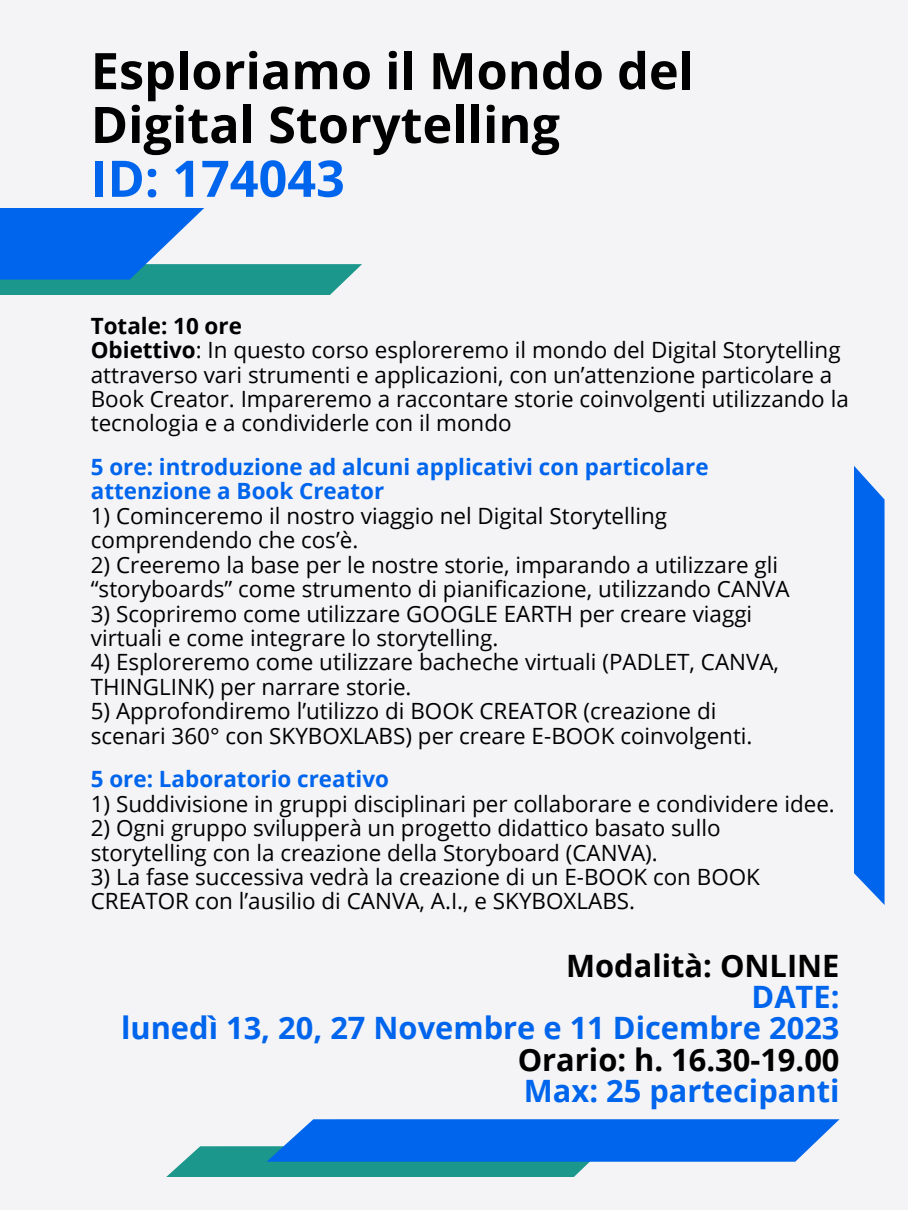
<style>
.page{position:relative;width:908px;height:1210px;background:#fff}
.page>*{position:absolute;margin:0;border:0;box-sizing:border-box;transform-origin:0 0}
.t1{font:700 50.4px/53.8px "Open Sans";color:#000}
.t2{font:700 50.4px "Open Sans";color:#0065ed}
.t3{font:700 30.8px "Open Sans";color:#0065ed}
.t4{font:700 30.8px "Open Sans";color:#000}
.t5{font:22.4px/24.4px "Open Sans";color:#000}
.t6{font:700 22.4px/24.4px "Open Sans";color:#0065ed}
.t7{font:700 22.4px "Open Sans";color:#000}
.s1{font-weight:700}
</style>
<div class="page">
<div style="left:0;top:0;width:907px;height:1210px;background:#f4f4f6"></div>
<svg style="left:0;top:264px;width:362px;height:31px;background:#299d92"></svg>
<svg style="left:0;top:208px;width:204px;height:72px;background:#1c78e6"></svg>
<svg style="left:854px;top:466px;width:30px;height:439px;background:#126fed"></svg>
<svg style="left:166px;top:1119px;width:673px;height:58px"></svg>
<p class="t1" style="left:91px;top:43px;width:604px">Esploriamo il Mondo del<br>Digital Storytelling</p>
<p class="t2" style="left:91px;top:143px;width:255px">ID: 174043</p>
<p class="t7" style="left:91px;top:310px;width:153px">Totale: 10 ore</p>
<p class="t5" style="left:91px;top:337px;width:759px"><span class="s1">Obiettivo</span>: In questo corso esploreremo il mondo del Digital Storytelling attraverso vari strumenti e applicazioni, con un’attenzione particolare a Book Creator. Impareremo a raccontare storie coinvolgenti utilizzando la tecnologia e a condividerle con il mondo</p>
<p class="t6" style="left:91px;top:454px;width:619px">5 ore: introduzione ad alcuni applicativi con particolare attenzione a Book Creator</p>
<p class="t5" style="left:91px;top:503px;width:577px">1) Cominceremo il nostro viaggio nel Digital Storytelling comprendendo che cos’è.</p>
<p class="t5" style="left:91px;top:552px;width:700px">2) Creeremo la base per le nostre storie, imparando a utilizzare gli “storyboards” come strumento di pianificazione, utilizzando CANVA</p>
<p class="t5" style="left:91px;top:600px;width:662px">3) Scopriremo come utilizzare GOOGLE EARTH per creare viaggi virtuali e come integrare lo storytelling.</p>
<p class="t5" style="left:91px;top:649px;width:689px">4) Esploreremo come utilizzare bacheche virtuali (PADLET, CANVA,<br>THINGLINK) per narrare storie.</p>
<p class="t5" style="left:91px;top:698px;width:663px">5) Approfondiremo l’utilizzo di BOOK CREATOR (creazione di scenari 360° con SKYBOXLABS) per creare E-BOOK coinvolgenti.</p>
<p class="t6" style="left:91px;top:766px;width:299px">5 ore: Laboratorio creativo</p>
<p class="t5" style="left:91px;top:791px;width:745px">1) Suddivisione in gruppi disciplinari per collaborare e condividere idee.</p>
<p class="t5" style="left:91px;top:815px;width:631px">2) Ogni gruppo svilupperà un progetto didattico basato sullo storytelling con la creazione della Storyboard (CANVA).</p>
<p class="t5" style="left:91px;top:864px;width:670px">3) La fase successiva vedrà la creazione di un E-BOOK con BOOK<br>CREATOR con l’ausilio di CANVA, A.I., e SKYBOXLABS.</p>
<p class="t4" style="left:566px;top:944px;width:275px">Modalità: ONLINE</p>
<p class="t3" style="left:751px;top:975px;width:89px">DATE:</p>
<p class="t3" style="left:121px;top:1006px;width:719px">lunedì 13, 20, 27 Novembre e 11 Dicembre 2023</p>
<p class="t4" style="left:517px;top:1037px;width:323px">Orario: h. 16.30-19.00</p>
<p class="t3" style="left:523px;top:1069px;width:317px">Max: 25 partecipanti</p>
</div>
